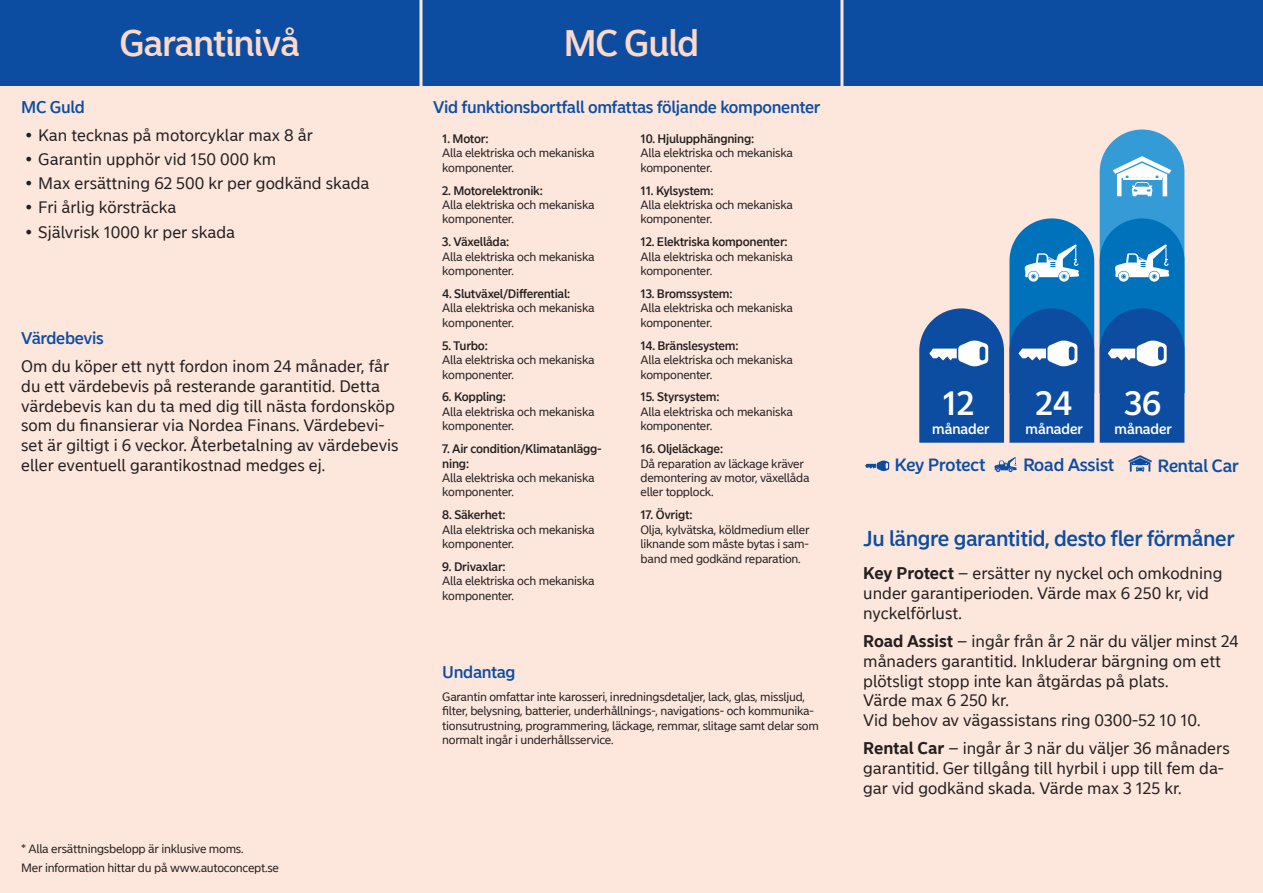
<style>
.page{position:relative;width:1263px;height:893px;background:#fde7dc}
.page>*{position:absolute;margin:0;border:0;box-sizing:border-box;transform-origin:0 0}
.Title_-_front_cover{font:500 36px "Nordea Sans Large";letter-spacing:-.015em;color:#fcdacb}
.t1{font:500 33.45px "Nordea Sans Large";color:#fff}
.Rubrik_1{font:500 21px "Nordea Sans Small";letter-spacing:-.02em;color:#0d4da1}
.t2{font:500 17.7px "Nordea Sans Large";color:#0d4da1}
.Brödtext{font:16.5px/19.8px "Nordea Sans Small";color:#231f20}
.Rubrik_3{font:500 16.5px "Nordea Sans Small";letter-spacing:-.02em;color:#0d4da1}
.t3{font:500 14.4px "Nordea Sans Large";color:#fff}
.Komponent{font:12px/14.4px "Nordea Sans Small";letter-spacing:-.02em;color:#231f20}
.Komprubrik{font:500 12px/14.4px "Nordea Sans Small";letter-spacing:-.02em;color:#231f20}
.s1{font-weight:700}
</style>
<div class="page">
<div style="left:0;top:0;width:1263px;height:85px;background:#0d4da1"></div>
<hr style="left:419px;top:0;width:3px;height:151px;background:#fde7dc">
<hr style="left:840px;top:0;width:3px;height:151px;background:#fde7dc">
<svg style="left:1128px;top:455px;width:24px;height:17px"></svg>
<svg style="left:865px;top:460px;width:24px;height:11px"></svg>
<svg style="left:994px;top:457px;width:23px;height:15px"></svg>
<svg style="left:919px;top:218px;width:175px;height:225px"></svg>
<svg style="left:1100px;top:130px;width:84px;height:313px;background:#3480c0"></svg>
<p class="Title_-_front_cover" style="left:120px;top:22px;width:181px">Garantinivå</p>
<p class="Title_-_front_cover" style="left:564px;top:22px;width:136px">MC Guld</p>
<p class="Rubrik_3" style="left:21px;top:97px;width:65px">MC Guld</p>
<p class="Brödtext" style="left:26px;top:126px;width:289px">• Kan tecknas på motorcyklar max 8 år</p>
<p class="Brödtext" style="left:26px;top:150px;width:252px">• Garantin upphör vid 150 000 km</p>
<p class="Brödtext" style="left:26px;top:174px;width:345px">• Max ersättning 62 500 kr per godkänd skada</p>
<p class="Brödtext" style="left:26px;top:198px;width:152px">• Fri årlig körsträcka</p>
<p class="Brödtext" style="left:26px;top:222px;width:211px">• Självrisk 1000 kr per skada</p>
<p class="Rubrik_3" style="left:21px;top:328px;width:84px">Värdebevis</p>
<p class="Brödtext" style="left:21px;top:356px;width:379px">Om du köper ett nytt fordon inom 24 månader, får du ett värdebevis på resterande garantitid. Detta värdebevis kan du ta med dig till nästa fordonsköp som du finansierar via Nordea Finans. Värdebevi&shy;set är giltigt i 6 veckor. Återbetalning av värdebevis eller eventuell garantikostnad medges ej.</p>
<p class="Rubrik_3" style="left:433px;top:97px;width:389px">Vid funktionsbortfall omfattas följande komponenter</p>
<p class="Komprubrik" style="left:442px;top:132px;width:48px">1. Motor:</p>
<p class="Komponent" style="left:442px;top:146px;width:154px">Alla elektriska och mekaniska komponenter.</p>
<p class="Komprubrik" style="left:442px;top:183px;width:102px">2. Motorelektronik:</p>
<p class="Komponent" style="left:442px;top:198px;width:154px">Alla elektriska och mekaniska komponenter.</p>
<p class="Komprubrik" style="left:442px;top:235px;width:68px">3. Växellåda:</p>
<p class="Komponent" style="left:442px;top:249px;width:154px">Alla elektriska och mekaniska komponenter.</p>
<p class="Komprubrik" style="left:442px;top:287px;width:130px">4. Slutväxel/Differential:</p>
<p class="Komponent" style="left:442px;top:301px;width:154px">Alla elektriska och mekaniska komponenter.</p>
<p class="Komprubrik" style="left:442px;top:338px;width:47px">5. Turbo:</p>
<p class="Komponent" style="left:442px;top:353px;width:154px">Alla elektriska och mekaniska komponenter.</p>
<p class="Komprubrik" style="left:442px;top:390px;width:65px">6. Koppling:</p>
<p class="Komponent" style="left:442px;top:405px;width:154px">Alla elektriska och mekaniska komponenter.</p>
<p class="Komprubrik" style="left:442px;top:442px;width:161px">7. Air condition/Klimatanlägg&shy;ning:</p>
<p class="Komponent" style="left:442px;top:471px;width:154px">Alla elektriska och mekaniska komponenter.</p>
<p class="Komprubrik" style="left:442px;top:508px;width:65px">8. Säkerhet:</p>
<p class="Komponent" style="left:442px;top:522px;width:154px">Alla elektriska och mekaniska komponenter.</p>
<p class="Komprubrik" style="left:442px;top:560px;width:65px">9. Drivaxlar:</p>
<p class="Komponent" style="left:442px;top:574px;width:154px">Alla elektriska och mekaniska komponenter.</p>
<p class="Komprubrik" style="left:640px;top:132px;width:115px">10. Hjulupphängning:</p>
<p class="Komponent" style="left:640px;top:146px;width:154px">Alla elektriska och mekaniska komponenter.</p>
<p class="Komprubrik" style="left:640px;top:183px;width:75px">11. Kylsystem:</p>
<p class="Komponent" style="left:640px;top:198px;width:154px">Alla elektriska och mekaniska komponenter.</p>
<p class="Komprubrik" style="left:640px;top:235px;width:149px">12. Elektriska komponenter:</p>
<p class="Komponent" style="left:640px;top:249px;width:154px">Alla elektriska och mekaniska komponenter.</p>
<p class="Komprubrik" style="left:640px;top:287px;width:93px">13. Bromssystem:</p>
<p class="Komponent" style="left:640px;top:301px;width:154px">Alla elektriska och mekaniska komponenter.</p>
<p class="Komprubrik" style="left:640px;top:338px;width:100px">14. Bränslesystem:</p>
<p class="Komponent" style="left:640px;top:353px;width:154px">Alla elektriska och mekaniska komponenter.</p>
<p class="Komprubrik" style="left:640px;top:390px;width:81px">15. Styrsystem:</p>
<p class="Komponent" style="left:640px;top:405px;width:154px">Alla elektriska och mekaniska komponenter.</p>
<p class="Komprubrik" style="left:640px;top:442px;width:84px">16. Oljeläckage:</p>
<p class="Komponent" style="left:640px;top:456px;width:171px">Då reparation av läckage kräver demontering av motor, växellåda eller topplock.</p>
<p class="Komprubrik" style="left:640px;top:508px;width:54px">17. Övrigt:</p>
<p class="Komponent" style="left:640px;top:522px;width:170px;text-align:justify">Olja, kylvätska, köldmedium eller liknande som måste bytas i sam&shy;band med godkänd reparation.</p>
<p class="Rubrik_3" style="left:442px;top:662px;width:75px">Undantag</p>
<p class="Komponent" style="left:442px;top:689px;width:378px">Garantin omfattar inte karosseri, inredningsdetaljer, lack, glas, missljud, filter, belysning, batterier, underhållnings-, navigations- och kommunika&shy;tionsutrustning, programmering, läckage, remmar, slitage samt delar som normalt ingår i underhållsservice.</p>
<p class="Komponent" style="left:21px;top:842px;width:224px">* Alla ersättningsbelopp är inklusive moms.</p>
<p class="Komponent" style="left:21px;top:860px;width:259px">Mer information hittar du på www.autoconcept.se</p>
<p class="t1" style="left:942px;top:383px;width:33px">12</p>
<p class="t3" style="left:932px;top:421px;width:59px">månader</p>
<p class="t1" style="left:1036px;top:383px;width:38px">24</p>
<p class="t3" style="left:1025px;top:421px;width:59px">månader</p>
<p class="t1" style="left:1125px;top:383px;width:38px">36</p>
<p class="t3" style="left:1114px;top:421px;width:59px">månader</p>
<p class="t2" style="left:895px;top:454px;width:92px">Key Protect</p>
<p class="t2" style="left:1023px;top:454px;width:92px">Road Assist</p>
<p class="t2" style="left:1158px;top:455px;width:82px">Rental Car</p>
<p class="Rubrik_1" style="left:863px;top:526px;width:373px">Ju längre garantitid, desto fler förmåner</p>
<p class="Brödtext" style="left:863px;top:563px;width:361px"><span class="s1">Key Protect</span> – ersätter ny nyckel och omkodning under garantiperioden. Värde max 6 250 kr, vid nyckelförlust.</p>
<p class="Brödtext" style="left:863px;top:631px;width:377px"><span class="s1">Road Assist</span> – ingår från år 2 när du väljer minst 24 månaders garantitid. Inkluderar bärgning om ett plötsligt stopp inte kan åtgärdas på plats.<br>Värde max 6 250 kr.<br>Vid behov av vägassistans ring 0300-52 10 10.</p>
<p class="Brödtext" style="left:863px;top:739px;width:368px"><span class="s1">Rental Car</span> – ingår år 3 när du väljer 36 månaders garantitid. Ger tillgång till hyrbil i upp till fem da&shy;gar vid godkänd skada. Värde max 3 125 kr.</p>
</div>
